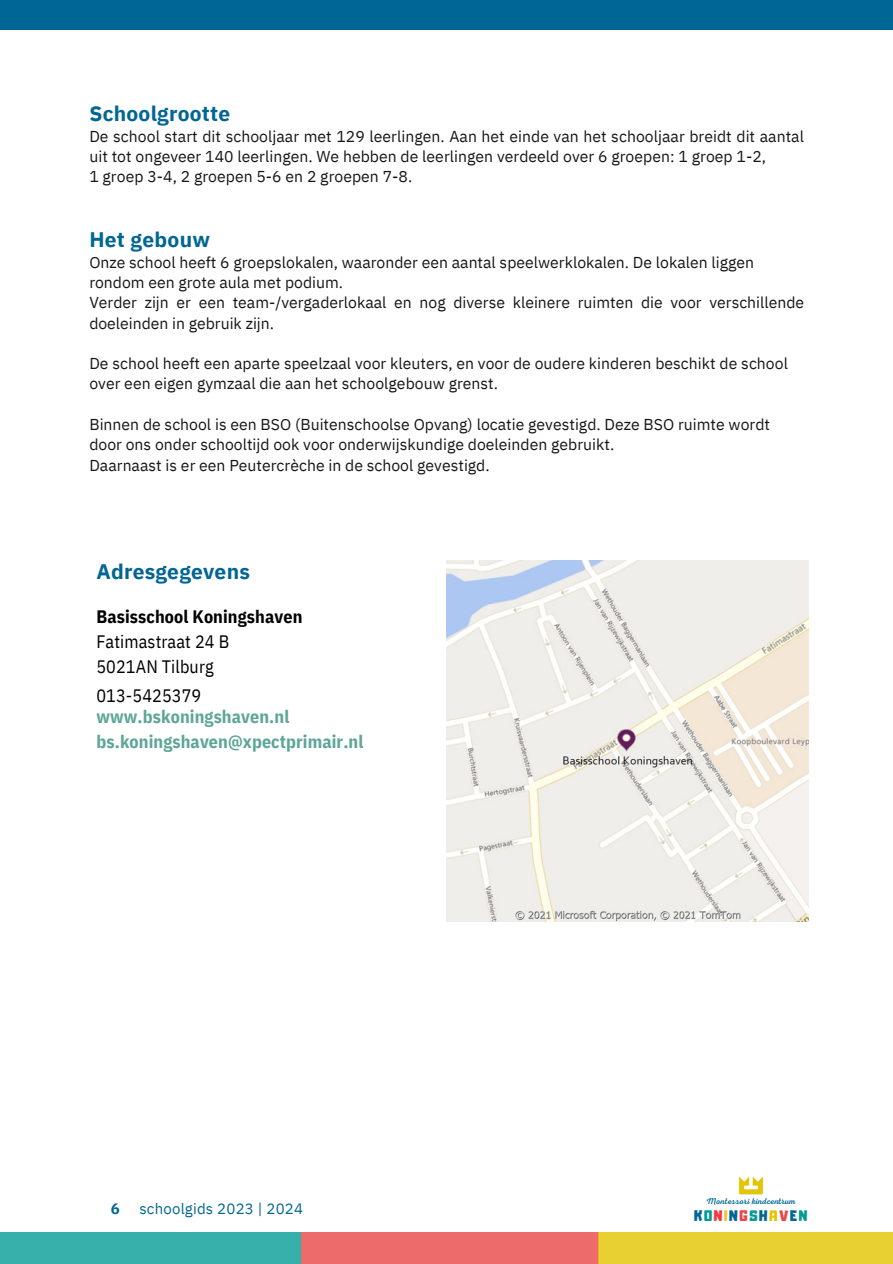
<style>
.page{position:relative;width:893px;height:1264px;background:#fff}
.page>*{position:absolute;margin:0;border:0;box-sizing:border-box;transform-origin:0 0}
.t1{font:700 21px "IBM Plex Sans";letter-spacing:.01em;color:#006693}
.t2{font:700 18px/24.8px "IBM Plex Sans Cond";letter-spacing:.005em;color:#5ca697}
.t3{font:18px/24.8px "IBM Plex Sans Cond";letter-spacing:.005em;color:#000}
.t4{font:700 18px "IBM Plex Sans Cond";letter-spacing:.005em;color:#000}
.t5{font:15.75px/20.2px "IBM Plex Sans";color:#171615}
.t6{font:15px "IBM Plex Sans";letter-spacing:.015em;color:#006693}
.t7{font:700 15px "IBM Plex Sans";color:#006693}
.t8{font:13.5px "Adumu";letter-spacing:.12em;color:#006693}
.t9{font:8.55px "Nexa Script";letter-spacing:.015em;color:#006693}
.s1{color:#069b96}
.s2{color:#ee3a43}
.s3{color:#fabf25}
.s4{color:#ea4648}
.s5{color:#e3c500}
</style>
<div class="page">
<div style="left:0;top:0;width:892px;height:30px;background:#006693"></div>
<img style="left:446px;top:560px;width:362px;height:361px">
<div style="left:0;top:1232px;width:301px;height:31px;background:#37afab"></div>
<div style="left:301px;top:1232px;width:297px;height:31px;background:#ee6b6c"></div>
<div style="left:598px;top:1232px;width:294px;height:31px;background:#e8d033"></div>
<img style="left:739px;top:1176px;width:25px;height:19px">
<h1 class="t1" style="left:89px;top:100px;width:142px">Schoolgrootte</h1>
<p class="t5" style="left:89px;top:126px;width:716px">De school start dit schooljaar met 129 leerlingen. Aan het einde van het schooljaar breidt dit aantal uit tot ongeveer 140 leerlingen. We hebben de leerlingen verdeeld over 6 groepen: 1 groep 1-2,<br>1 groep 3-4, 2 groepen 5-6 en 2 groepen 7-8.</p>
<h1 class="t1" style="left:89px;top:225px;width:122px">Het gebouw</h1>
<p class="t5" style="left:89px;top:252px;width:716px">Onze school heeft 6 groepslokalen, waaronder een aantal speelwerklokalen. De lokalen liggen rondom een grote aula met podium.<br>Verder zijn er een team-/vergaderlokaal en nog diverse kleinere ruimten die voor verschillende doeleinden in gebruik zijn.</p>
<p class="t5" style="left:89px;top:353px;width:700px">De school heeft een aparte speelzaal voor kleuters, en voor de oudere kinderen beschikt de school over een eigen gymzaal die aan het schoolgebouw grenst.</p>
<p class="t5" style="left:89px;top:414px;width:682px">Binnen de school is een BSO (Buitenschoolse Opvang) locatie gevestigd. Deze BSO ruimte wordt door ons onder schooltijd ook voor onderwijskundige doeleinden gebruikt.<br>Daarnaast is er een Peutercrèche in de school gevestigd.</p>
<h1 class="t1" style="left:96px;top:558px;width:155px">Adresgegevens</h1>
<p class="t4" style="left:96px;top:604px;width:207px">Basisschool Koningshaven</p>
<p class="t3" style="left:96px;top:628px;width:134px">Fatimastraat 24 B<br>5021AN Tilburg</p>
<p class="t3" style="left:96px;top:682px;width:106px">013-5425379</p>
<p class="t2" style="left:96px;top:704px;width:268px">www.bskoningshaven.nl bs.koningshaven@xpectprimair.nl</p>
<p class="t7" style="left:111px;top:1198px;width:10px">6</p>
<p class="t6" style="left:139px;top:1198px;width:165px">schoolgids 2023 | 2024</p>
<p class="t9" style="left:706px;top:1196px;width:91px">Montessori kindcentrum</p>
<p class="t8" style="left:694px;top:1209px;width:115px">K<span class="s1">O</span><span class="s2">N</span><span class="s3">I</span>N<span class="s4">G</span><span class="s1">S</span>H<span class="s5">A</span><span class="s4">V</span>E<span class="s1">N</span></p>
</div>
